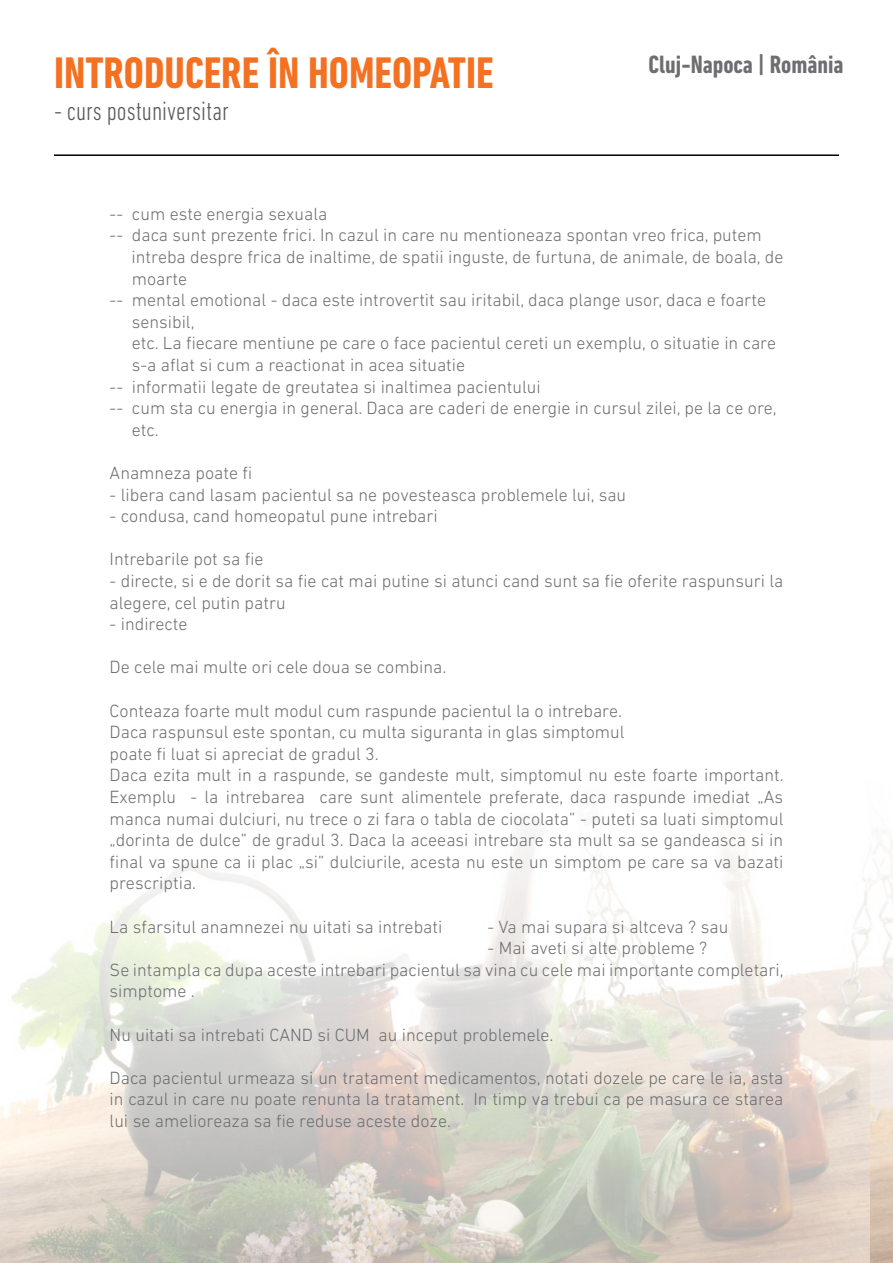
<style>
.page{position:relative;width:893px;height:1263px;background:#fff}
.page>*{position:absolute;margin:0;border:0;box-sizing:border-box;transform-origin:0 0}
.t1{font:700 condensed 45px "DIN Next LT Pro";color:#f37121}
.t2{font:300 condensed 27px "DIN Next LT Pro";color:#58595b}
.t3{font:700 condensed 25.5px "DIN Next LT Pro";color:#6d6e71}
.t4{font:300 18px/21.6px "DIN Next LT Pro";color:#6d6e71}
</style>
<div class="page">
<img style="left:0;top:833px;width:871px;height:430px">
<hr style="left:54px;top:154px;width:785px;height:2px;background:#000">
<h1 class="t1" style="left:54px;top:47px;width:441px">INTRODUCERE ÎN HOMEOPATIE</h1>
<h2 class="t2" style="left:54px;top:96px;width:176px">- curs postuniversitar</h2>
<h3 class="t3" style="left:648px;top:50px;width:197px">Cluj-Napoca | România</h3>
<p class="t4" style="left:110px;top:203px;width:219px">-- cum este energia sexuala</p>
<p class="t4" style="left:110px;top:224px;width:654px">-- daca sunt prezente frici. In cazul in care nu mentioneaza spontan vreo frica, putem</p>
<p class="t4" style="left:132px;top:246px;width:653px">intreba despre frica de inaltime, de spatii inguste, de furtuna, de animale, de boala, de</p>
<p class="t4" style="left:132px;top:267px;width:57px">moarte</p>
<p class="t4" style="left:110px;top:289px;width:658px">-- mental emotional - daca este introvertit sau iritabil, daca plange usor, daca e foarte</p>
<p class="t4" style="left:132px;top:311px;width:64px">sensibil,</p>
<p class="t4" style="left:132px;top:332px;width:646px">etc. La fiecare mentiune pe care o face pacientul cereti un exemplu, o situatie in care</p>
<p class="t4" style="left:132px;top:354px;width:335px">s-a aflat si cum a reactionat in acea situatie</p>
<p class="t4" style="left:110px;top:375px;width:433px">-- informatii legate de greutatea si inaltimea pacientului</p>
<p class="t4" style="left:110px;top:397px;width:669px">-- cum sta cu energia in general. Daca are caderi de energie in cursul zilei, pe la ce ore,</p>
<p class="t4" style="left:132px;top:419px;width:29px">etc.</p>
<p class="t4" style="left:110px;top:462px;width:144px">Anamneza poate fi</p>
<p class="t4" style="left:110px;top:483px;width:518px">- libera cand lasam pacientul sa ne povesteasca problemele lui, sau</p>
<p class="t4" style="left:110px;top:505px;width:330px">- condusa, cand homeopatul pune intrebari</p>
<p class="t4" style="left:110px;top:548px;width:155px">Intrebarile pot sa fie</p>
<p class="t4" style="left:110px;top:570px;width:675px">- directe, si e de dorit sa fie cat mai putine si atunci cand sunt sa fie oferite raspunsuri la alegere, cel putin patru</p>
<p class="t4" style="left:110px;top:613px;width:79px">- indirecte</p>
<p class="t4" style="left:110px;top:656px;width:338px">De cele mai multe ori cele doua se combina.</p>
<p class="t4" style="left:110px;top:699px;width:676px">Conteaza foarte mult modul cum raspunde pacientul la o intrebare.<br>Daca raspunsul este spontan, cu multa siguranta in glas simptomul<br>poate fi luat si apreciat de gradul 3.<br>Daca ezita mult in a raspunde, se gandeste mult, simptomul nu este foarte important.<br>Exemplu - la intrebarea care sunt alimentele preferate, daca raspunde imediat „As manca numai dulciuri, nu trece o zi fara o tabla de ciocolata” - puteti sa luati simptomul „dorinta de dulce” de gradul 3. Daca la aceeasi intrebare sta mult sa se gandeasca si in final va spune ca ii plac „si” dulciurile, acesta nu este un simptom pe care sa va bazati prescriptia.</p>
<p class="t4" style="left:110px;top:915px;width:334px">La sfarsitul anamnezei nu uitati sa intrebati</p>
<p class="t4" style="left:488px;top:915px;width:242px">- Va mai supara si altceva ? sau</p>
<p class="t4" style="left:110px;top:937px;width:676px;text-indent:378px">- Mai aveti si alte probleme ?<br>Se intampla ca dupa aceste intrebari pacientul sa vina cu cele mai importante completari, simptome .</p>
<p class="t4" style="left:110px;top:1023px;width:445px">Nu uitati sa intrebati CAND si CUM au inceput problemele.</p>
<p class="t4" style="left:110px;top:1067px;width:675px;text-align:justify">Daca pacientul urmeaza si un tratament medicamentos, notati dozele pe care le ia, asta in cazul in care nu poate renunta la tratament. In timp va trebui ca pe masura ce starea lui se amelioreaza sa fie reduse aceste doze.</p>
</div>
